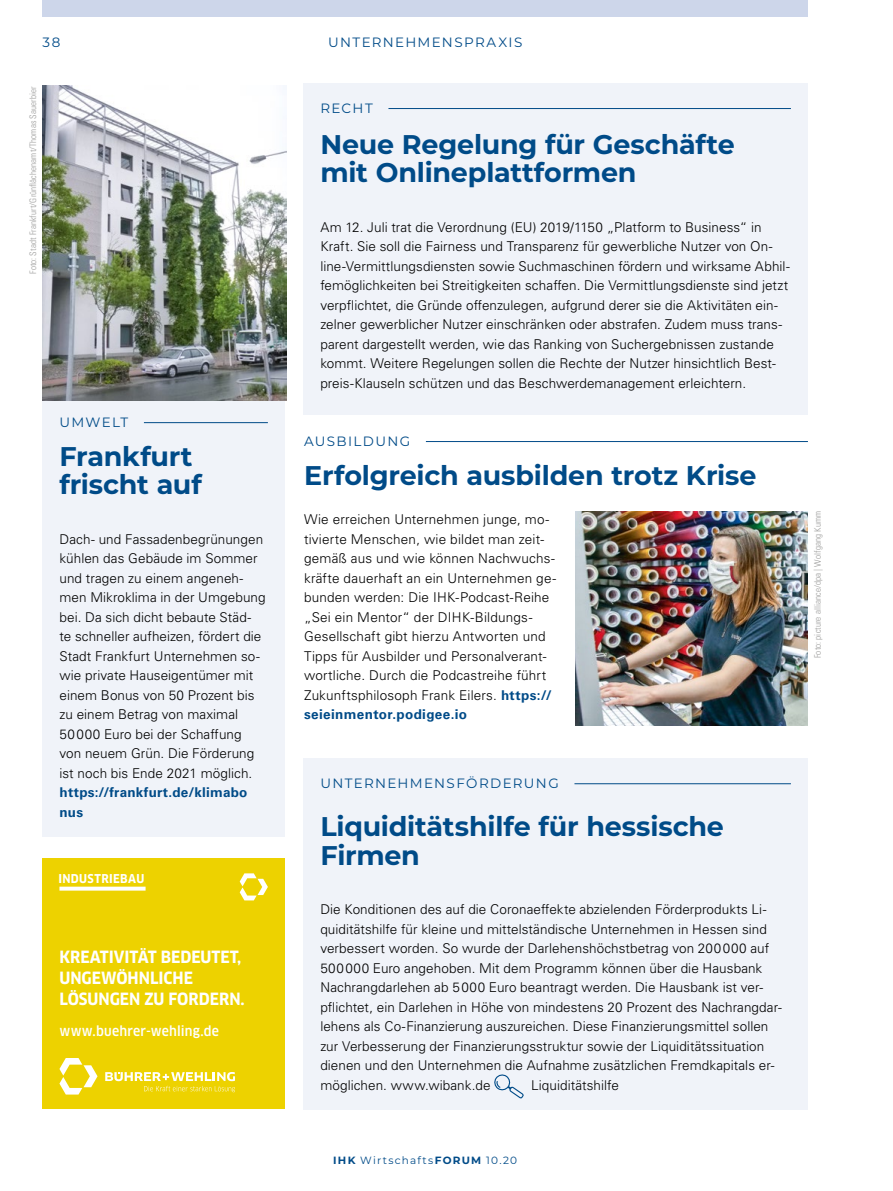
<style>
.page{position:relative;width:893px;height:1191px;background:#fff}
.page>*{position:absolute;margin:0;border:0;box-sizing:border-box;transform-origin:0 0}
.HL_4__18-16pt_libü{font:700 27px/28.5px "Montserrat";letter-spacing:-.005em;color:#004b88}
.t1{font:700 16.5px/21px "Clan Narrow OSF";color:#fff}
.GT{font:300 13.5px/19.5px "Univers LT Pro 45";letter-spacing:.005em;color:#000}
.Dachzeile_Kasten_lib{font:13.5px "Montserrat";letter-spacing:.1em;color:#004b88}
.t2{font:500 13.5px "Clan Narrow OSF";letter-spacing:.015em;color:#fff}
.Dachzeile_libü{font:13.5px "Montserrat";letter-spacing:.105em;color:#004b88}
.t3{font:700 12px "Clan Narrow OSF";letter-spacing:.03em;color:#fff}
.t4{font:10.5px "Montserrat";letter-spacing:.115em;color:#004b88}
.Bildnachweis{font:300 condensed 9px "Univers LT Pro";letter-spacing:.01em;color:#9d9d9c}
.s1{font-family:"Univers LT Pro 65";font-weight:700;color:#004b88}
.s2{font-weight:700}
</style>
<div class="page">
<div style="left:43px;top:858px;width:242px;height:251px;background:#edd200"></div>
<hr style="left:304px;top:441px;width:504px;height:1px;background:#004b88">
<div style="left:287px;top:433px;width:139px;height:15px;background:#fff"></div>
<img style="left:575px;top:511px;width:233px;height:214px">
<div style="left:43px;top:397px;width:242px;height:439px;background:#f0f3f9"></div>
<hr style="left:60px;top:422px;width:208px;height:1px;background:#004b88">
<div style="left:43px;top:414px;width:101px;height:15px;background:#f0f3f9"></div>
<img style="left:43px;top:85px;width:243px;height:316px">
<div style="left:303px;top:758px;width:505px;height:351px;background:#f0f3f9"></div>
<hr style="left:320px;top:783px;width:471px;height:1px;background:#004b88">
<div style="left:303px;top:775px;width:271px;height:15px;background:#f0f3f9"></div>
<svg style="left:494px;top:1074px;width:30px;height:25px"></svg>
<div style="left:303px;top:83px;width:505px;height:331px;background:#f0f3f9"></div>
<hr style="left:320px;top:108px;width:471px;height:1px;background:#004b88">
<div style="left:303px;top:100px;width:85px;height:15px;background:#f0f3f9"></div>
<div style="left:43px;top:0;width:765px;height:17px;background:#cdd6ea"></div>
<p class="Dachzeile_Kasten_lib" style="left:43px;top:33px;width:19px">38</p>
<p class="Bildnachweis" style="left:27px;top:274px;width:189px;rotate:-90deg">Foto: Stadt Frankfurt/Grünflächenamt/Thomas Sauerbier</p>
<p class="Dachzeile_Kasten_lib" style="left:60px;top:413px;width:70px">UMWELT</p>
<p class="HL_4__18-16pt_libü" style="left:60px;top:440px;width:144px">Frankfurt frischt auf</p>
<p class="GT" style="left:60px;top:529px;width:208px">Dach- und Fassadenbegrünungen kühlen das Gebäude im Sommer und tragen zu einem angeneh&shy;men Mikroklima in der Umgebung bei. Da sich dicht bebaute Städ&shy;te schneller aufheizen, fördert die<br>Stadt Frankfurt Unternehmen so&shy;wie private Hauseigentümer mit einem Bonus von 50 Prozent bis zu einem Betrag von maximal<br>50000 Euro bei der Schaffung von neuem Grün. Die Förderung ist noch bis Ende 2021 möglich. <span class="s1">https://frankfurt.de/klimabo nus</span></p>
<p class="t3" style="left:58px;top:870px;width:87px">INDUSTRIEBAU</p>
<p class="t1" style="left:59px;top:946px;width:187px">KREATIVITÄT BEDEUTET,<br>UNGEWÖHNLICHE<br>LÖSUNGEN ZU FORDERN.</p>
<p class="t2" style="left:60px;top:1023px;width:161px">www.buehrer-wehling.de</p>
<p class="Dachzeile_Kasten_lib" style="left:328px;top:33px;width:196px">UNTERNEHMENSPRAXIS</p>
<p class="Dachzeile_Kasten_lib" style="left:320px;top:99px;width:54px">RECHT</p>
<p class="HL_4__18-16pt_libü" style="left:320px;top:128px;width:416px">Neue Regelung für Geschäfte mit Onlineplattformen</p>
<p class="GT" style="left:320px;top:217px;width:471px">Am 12. Juli trat die Verordnung (EU) 2019/1150 „Platform to Business“ in Kraft. Sie soll die Fairness und Transparenz für gewerbliche Nutzer von On&shy;line-Vermittlungsdiensten sowie Suchmaschinen fördern und wirksame Abhil&shy;femöglichkeiten bei Streitigkeiten schaffen. Die Vermittlungsdienste sind jetzt verpflichtet, die Gründe offenzulegen, aufgrund derer sie die Aktivitäten ein&shy;zelner gewerblicher Nutzer einschränken oder abstrafen. Zudem muss trans&shy;parent dargestellt werden, wie das Ranking von Suchergebnissen zustande kommt. Weitere Regelungen sollen die Rechte der Nutzer hinsichtlich Best&shy;preis-Klauseln schützen und das Beschwerdemanagement erleichtern.</p>
<p class="Dachzeile_libü" style="left:304px;top:432px;width:108px">AUSBILDUNG</p>
<p class="HL_4__18-16pt_libü" style="left:304px;top:460px;width:454px">Erfolgreich ausbilden trotz Krise</p>
<p class="GT" style="left:304px;top:509px;width:254px">Wie erreichen Unternehmen junge, mo&shy;tivierte Menschen, wie bildet man zeit&shy;gemäß aus und wie können Nachwuchs&shy;kräfte dauerhaft an ein Unternehmen ge&shy;bunden werden: Die IHK-Podcast-Reihe „Sei ein Mentor“ der DIHK-Bildungs-Gesellschaft gibt hierzu Antworten und Tipps für Ausbilder und Personalverant&shy;wortliche. Durch die Podcastreihe führt Zukunftsphilosoph Frank Eilers. <span class="s1">https:// seieinmentor.podigee.io</span></p>
<p class="Dachzeile_Kasten_lib" style="left:320px;top:774px;width:240px">UNTERNEHMENSFÖRDERUNG</p>
<p class="HL_4__18-16pt_libü" style="left:320px;top:811px;width:405px">Liquiditätshilfe für hessische<br>Firmen</p>
<p class="GT" style="left:320px;top:899px;width:463px">Die Konditionen des auf die Coronaeffekte abzielenden Förderprodukts Li&shy;quiditätshilfe für kleine und mittelständische Unternehmen in Hessen sind verbessert worden. So wurde der Darlehenshöchstbetrag von 200000 auf 500000 Euro angehoben. Mit dem Programm können über die Hausbank Nachrangdarlehen ab 5000 Euro beantragt werden. Die Hausbank ist ver&shy;pflichtet, ein Darlehen in Höhe von mindestens 20 Prozent des Nachrangdar&shy;lehens als Co-Finanzierung auszureichen. Diese Finanzierungsmittel sollen zur Verbesserung der Finanzierungsstruktur sowie der Liquiditätssituation dienen und den Unternehmen die Aufnahme zusätzlichen Fremdkapitals er&shy;möglichen. www.wibank.de</p>
<p class="GT" style="left:531px;top:1075px;width:89px">Liquiditätshilfe</p>
<p class="Bildnachweis" style="left:811px;top:658px;width:148px;rotate:-90deg">Foto: picture alliance/dpa | Wolfgang Kumm</p>
<p class="t4" style="left:333px;top:1152px;width:186px"><span class="s2">IHK</span> Wirtschafts<span class="s2">FORUM</span> 10.20</p>
</div>
